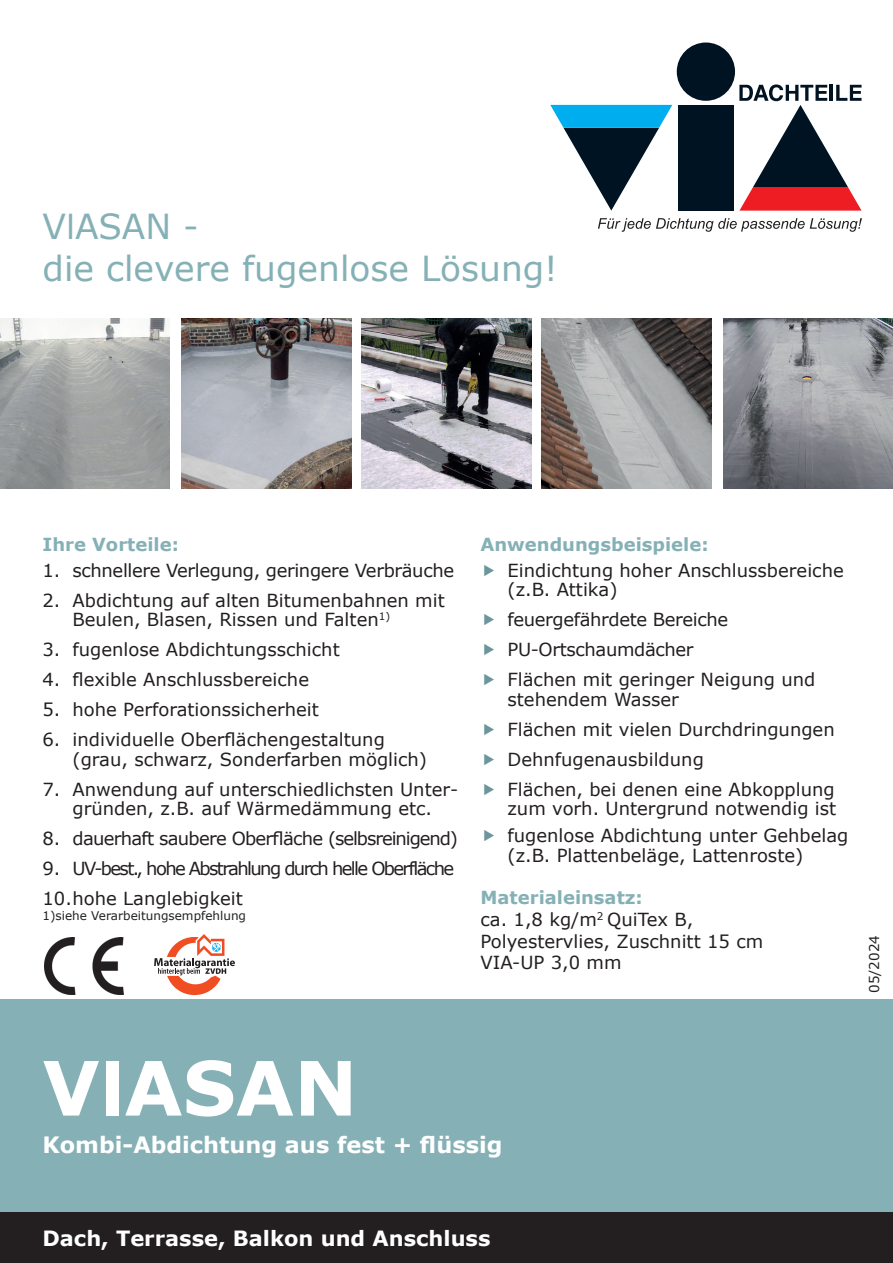
<style>
.page{position:relative;width:893px;height:1263px;background:#fff}
.page>*{position:absolute;margin:0;border:0;box-sizing:border-box;transform-origin:0 0}
.t1{font:700 75px "Verdana";color:#fff}
.t2{font:34.5px/41.4px "Verdana";color:#85b1b6}
.t3{font:700 22.5px "Verdana";color:#fff}
.t4{font:700 21px "Verdana";color:#fff}
.t5{font:18px/19.5px "Verdana";color:#231f20}
.t6{font:18px/30px "Verdana";letter-spacing:-.02em;color:#231f20}
.t7{font:18px/30px "Verdana";letter-spacing:-.09em;color:#231f20}
.t8{font:18px "Verdana";letter-spacing:-.04em;color:#231f20}
.t9{font:700 18px "Verdana";color:#85b1b6}
.t10{font:13.5px "Verdana";color:#231f20}
.t11{font:12px "Verdana";color:#231f20}
.s1{font-size:33px}
.s2{font-weight:700;color:#85b1b6}
.s3{font-size:72px}
</style>
<div class="page">
<div style="left:0;top:1212px;width:893px;height:51px;background:#231f20"></div>
<div style="left:0;top:999px;width:893px;height:213px;background:#85b1b6"></div>
<img style="left:0;top:318px;width:170px;height:170px">
<img style="left:182px;top:318px;width:170px;height:170px">
<img style="left:362px;top:318px;width:170px;height:170px">
<img style="left:542px;top:318px;width:170px;height:170px">
<img style="left:723px;top:318px;width:170px;height:170px">
<div style="left:678px;top:105px;width:55px;height:106px;background:#001322"></div>
<div style="left:677px;top:43px;width:58px;height:58px;background:#001322;border-radius:50%"></div>
<svg style="left:550px;top:105px;width:122px;height:106px"></svg>
<svg style="left:739px;top:84px;width:122px;height:127px"></svg>
<svg style="left:598px;top:218px;width:264px;height:14px"></svg>
<img style="left:45px;top:938px;width:79px;height:56px">
<svg style="left:154px;top:934px;width:81px;height:61px"></svg>
<h2 class="t2" style="left:43px;top:206px;width:517px">V<span class="s1">l</span>ASAN -<br>die clevere fugenlose Lösung!</h2>
<p class="t9" style="left:43px;top:531px;width:138px">Ihre Vorteile:</p>
<p class="t6" style="left:43px;top:555px;width:413px">1. schnellere Verlegung, geringere Verbräuche</p>
<p class="t5" style="left:73px;top:590px;width:374px;text-indent:-30px">2. Abdichtung auf alten Bitumenbahnen mit<br>Beulen, Blasen, Rissen und Falten<sup>1)</sup></p>
<p class="t5" style="left:43px;top:640px;width:299px">3. fugenlose Abdichtungsschicht</p>
<p class="t5" style="left:43px;top:670px;width:268px">4. flexible Anschlussbereiche</p>
<p class="t5" style="left:43px;top:700px;width:278px">5. hohe Perforationssicherheit</p>
<p class="t5" style="left:73px;top:730px;width:356px;text-indent:-30px">6. individuelle Oberflächengestaltung (grau, schwarz, Sonderfarben möglich)</p>
<p class="t5" style="left:43px;top:779px;width:417px;text-align:center">7. Anwendung auf unterschiedlichsten Unter&shy;gründen, z.B. auf Wärmedämmung etc.</p>
<p class="t8" style="left:43px;top:826px;width:417px">8. dauerhaft saubere Oberfläche (selbsreinigend)</p>
<p class="t7" style="left:43px;top:853px;width:413px">9. UV-best., hohe Abstrahlung durch helle Oberfläche<br>10.hohe Langlebigkeit</p>
<p class="t11" style="left:43px;top:908px;width:205px">1)siehe Verarbeitungsempfehlung</p>
<p class="t9" style="left:480px;top:531px;width:230px">Anwendungsbeispiele:</p>
<p class="t5" style="left:507px;top:560px;width:338px">Eindichtung hoher Anschlussbereiche (z.B. Attika)</p>
<p class="t6" style="left:507px;top:604px;width:309px">feuergefährdete Bereiche<br>PU-Ortschaumdächer<br>Flächen mit geringer Neigung und</p>
<p class="t5" style="left:507px;top:684px;width:329px;line-height:30px">stehendem Wasser<br>Flächen mit vielen Durchdringungen<br>Dehnfugenausbildung<br>Flächen, bei denen eine Abkopplung</p>
<p class="t5" style="left:507px;top:795px;width:342px;line-height:27px">zum vorh. Untergrund notwendig ist fugenlose Abdichtung unter Gehbelag</p>
<p class="t5" style="left:507px;top:845px;width:297px">(z.B. Plattenbeläge, Lattenroste)</p>
<p class="t5" style="left:480px;top:887px;width:284px;line-height:21.6px"><span class="s2">Materialeinsatz:<br></span>ca. 1,8 kg/m<sup>2</sup> QuiTex B,<br>Polyestervlies, Zuschnitt 15 cm<br>VIA-UP 3,0 mm</p>
<p class="t10" style="left:865px;top:993px;width:59px;rotate:-90deg">05/2024</p>
<h1 class="t1" style="left:43px;top:1035px;width:317px">V<span class="s3">l</span>ASAN</h1>
<p class="t3" style="left:43px;top:1129px;width:461px">Kombi-Abdichtung aus fest + flüssig</p>
<p class="t4" style="left:43px;top:1223px;width:449px">Dach, Terrasse, Balkon und Anschluss</p>
</div>
